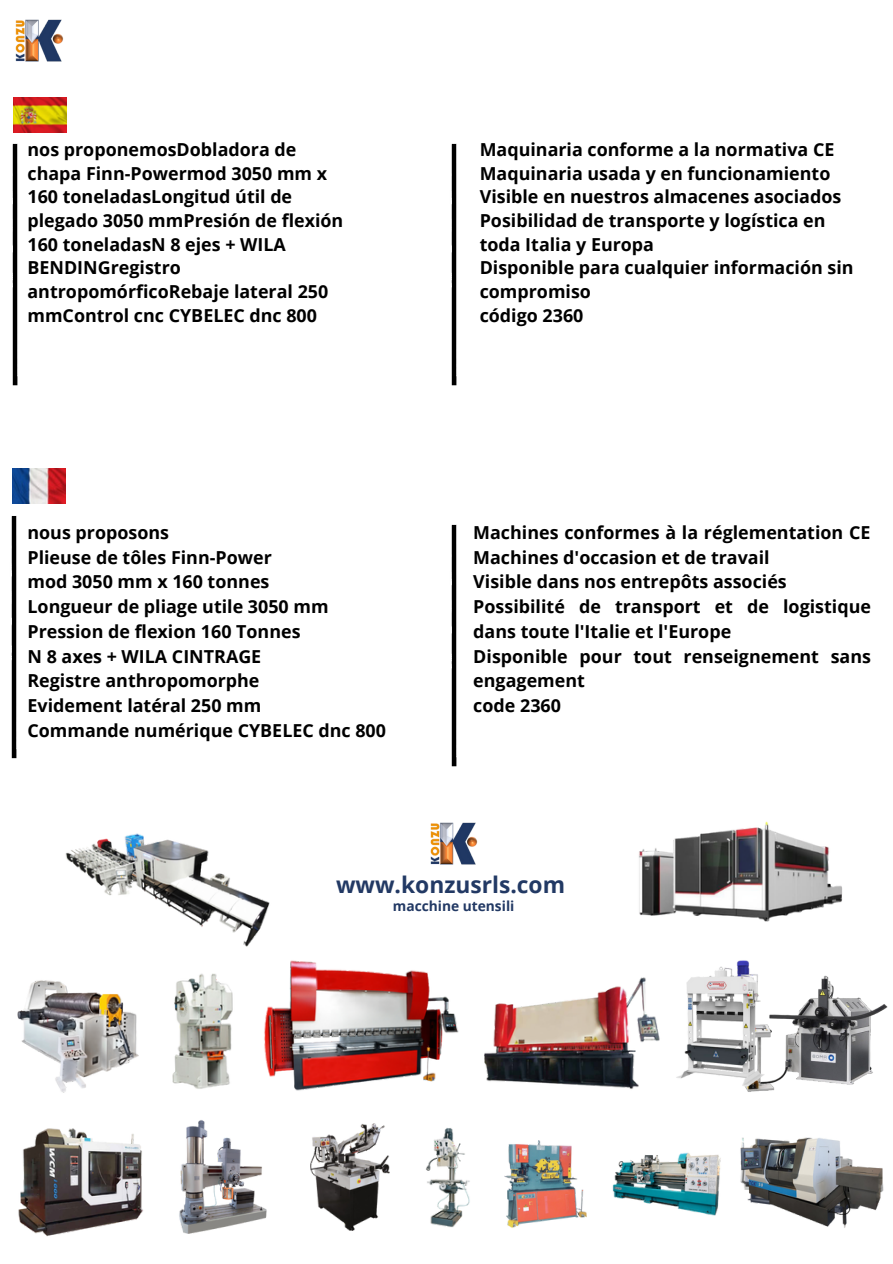
<style>
.page{position:relative;width:893px;height:1264px;background:#fff}
.page>*{position:absolute;margin:0;border:0;box-sizing:border-box;transform-origin:0 0}
.t1{font:700 22.8px "Open Sans";color:#223964}
.t2{font:700 17.85px/23.5px "Open Sans";color:#000}
.t3{font:700 13.8px "Open Sans";color:#223964}
</style>
<div class="page">
<img style="left:12px;top:104px;width:6px;height:282px">
<img style="left:14px;top:98px;width:53px;height:35px">
<img style="left:451px;top:143px;width:6px;height:243px">
<img style="left:11px;top:516px;width:6px;height:243px">
<img style="left:12px;top:469px;width:53px;height:35px">
<img style="left:451px;top:524px;width:6px;height:243px">
<img style="left:484px;top:977px;width:176px;height:112px">
<img style="left:17px;top:980px;width:122px;height:113px">
<img style="left:264px;top:960px;width:195px;height:131px">
<img style="left:426px;top:1128px;width:44px;height:99px">
<img style="left:612px;top:1152px;width:109px;height:64px">
<img style="left:65px;top:833px;width:205px;height:114px">
<img style="left:172px;top:973px;width:61px;height:116px">
<img style="left:18px;top:1128px;width:126px;height:109px">
<img style="left:310px;top:1123px;width:79px;height:107px">
<img style="left:639px;top:821px;width:204px;height:101px">
<img style="left:15px;top:19px;width:49px;height:43px">
<img style="left:772px;top:975px;width:116px;height:116px">
<img style="left:430px;top:822px;width:48px;height:43px">
<img style="left:676px;top:960px;width:96px;height:132px">
<img style="left:740px;top:1137px;width:144px;height:91px">
<img style="left:504px;top:1140px;width:83px;height:88px">
<img style="left:179px;top:1120px;width:88px;height:114px">
<p class="t2" style="left:27px;top:137px;width:317px">nos proponemosDobladora de chapa Finn-Powermod 3050 mm x<br>160 toneladasLongitud útil de plegado 3050 mmPresión de flexión<br>160 toneladasN 8 ejes + WILA<br>BENDINGregistro antropomórficoRebaje lateral 250 mmControl cnc CYBELEC dnc 800</p>
<p class="t2" style="left:479px;top:137px;width:363px">Maquinaria conforme a la normativa CE Maquinaria usada y en funcionamiento Visible en nuestros almacenes asociados Posibilidad de transporte y logística en toda Italia y Europa</p>
<p class="t2" style="left:479px;top:255px;width:375px">Disponible para cualquier información sin compromiso</p>
<p class="t2" style="left:479px;top:303px;width:105px">código 2360</p>
<p class="t2" style="left:27px;top:520px;width:143px">nous proposons</p>
<p class="t2" style="left:27px;top:545px;width:246px">Plieuse de tôles Finn-Power</p>
<p class="t2" style="left:27px;top:570px;width:243px">mod 3050 mm x 160 tonnes</p>
<p class="t2" style="left:27px;top:594px;width:302px">Longueur de pliage utile 3050 mm</p>
<p class="t2" style="left:27px;top:619px;width:274px">Pression de flexion 160 Tonnes</p>
<p class="t2" style="left:27px;top:644px;width:235px">N 8 axes + WILA CINTRAGE</p>
<p class="t2" style="left:27px;top:668px;width:233px">Registre anthropomorphe</p>
<p class="t2" style="left:27px;top:693px;width:235px">Evidement latéral 250 mm</p>
<p class="t2" style="left:27px;top:718px;width:360px">Commande numérique CYBELEC dnc 800</p>
<p class="t2" style="left:473px;top:519px;width:398px;line-height:24.8px">Machines conformes à la réglementation CE<br>Machines d'occasion et de travail</p>
<p class="t2" style="left:473px;top:570px;width:315px">Visible dans nos entrepôts associés</p>
<p class="t2" style="left:473px;top:594px;width:399px;line-height:24.8px">Possibilité de transport et de logistique dans toute l'Italie et l'Europe</p>
<p class="t2" style="left:473px;top:643px;width:399px;line-height:24.8px">Disponible pour tout renseignement sans engagement</p>
<p class="t2" style="left:473px;top:693px;width:89px">code 2360</p>
<p class="t1" style="left:336px;top:868px;width:230px">www.konzusrls.com</p>
<p class="t3" style="left:393px;top:896px;width:123px">macchine utensili</p>
</div>
